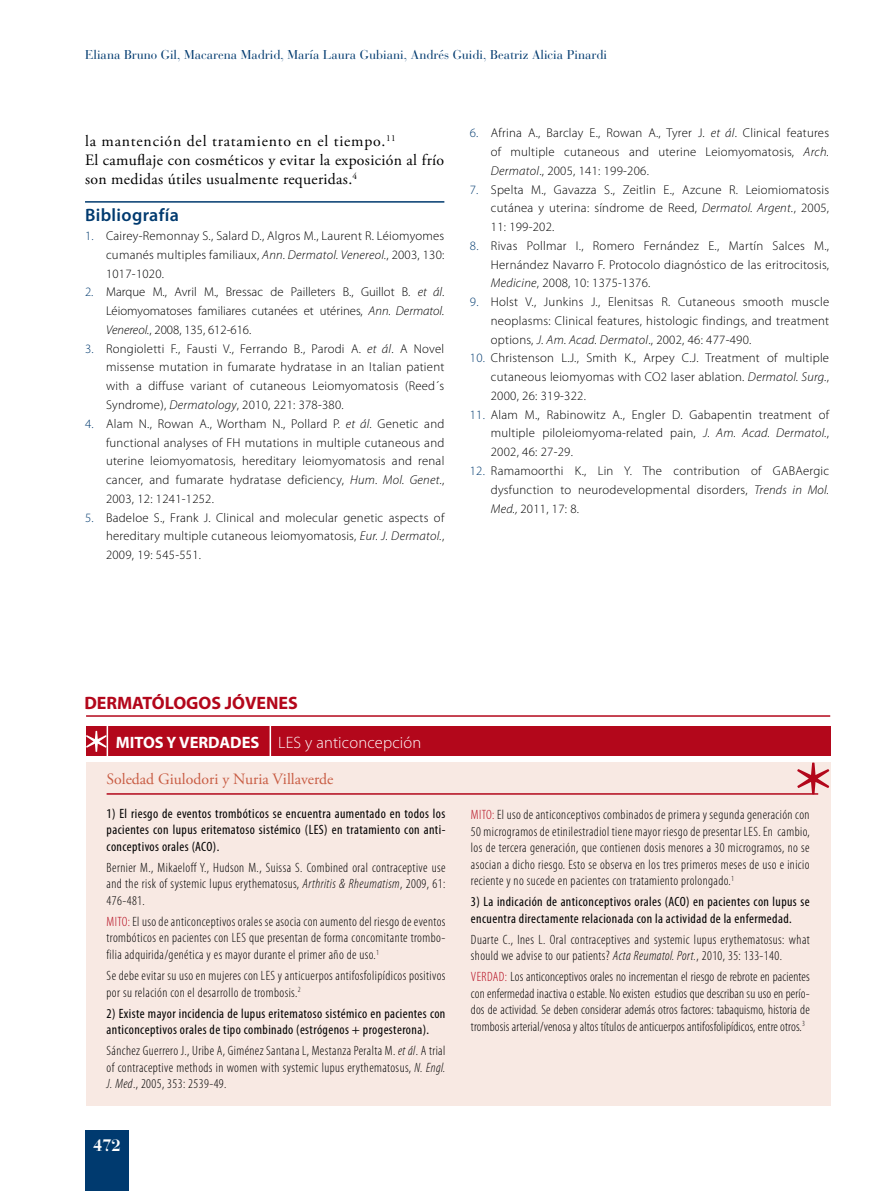
<style>
.page{position:relative;width:893px;height:1191px;background:#fff}
.page>*{position:absolute;margin:0;border:0;box-sizing:border-box;transform-origin:0 0}
.t1{font:700 18px "Myriad Pro";color:#b3071b}
.t2{font:600 18px "Myriad Pro";letter-spacing:.02em;color:#003a6f}
.t3{font:300 16.5px "Myriad Pro";letter-spacing:.01em;color:#fff}
.t4{font:700 16.5px "Myriad Pro";color:#fff}
.t5{font:700 16.5px "Bauer Bodoni";color:#fff}
.t6{font:15.75px/18.8px "Adobe Garamond Pro";letter-spacing:.02em;color:#000}
.t7{font:15.75px "Adobe Garamond Pro";color:#c85c43}
.t8{font:300 condensed 13.5px/16.5px "Myriad Pro";letter-spacing:.03em;color:#000;text-align:justify}
.t9{font:condensed 13.5px/16.5px "Myriad Pro";letter-spacing:.03em;color:#000}
.t10{font:300 12.75px/18.8px "Myriad Pro";letter-spacing:.02em;color:#000;text-align:justify}
.t11{font:12.75px "Bauer Bodoni";color:#003a6f}
.s1{color:#003a6f}
.s2{font-style:italic}
.s3{color:#b3071b}
</style>
<div class="page">
<div style="left:85px;top:1130px;width:44px;height:61px;background:#003a6f"></div>
<hr style="left:85px;top:201px;width:359px;height:2px;background:#003a6f">
<div style="left:86px;top:762px;width:744px;height:344px;background:#f8e9e3"></div>
<div style="left:86px;top:726px;width:744px;height:29px;background:#b3071b"></div>
<svg style="left:86px;top:730px;width:21px;height:22px"></svg>
<hr style="left:107px;top:725px;width:1px;height:34px;background:#fff">
<hr style="left:270px;top:725px;width:1px;height:34px;background:#fff">
<svg style="left:797px;top:762px;width:32px;height:32px"></svg>
<hr style="left:107px;top:793px;width:711px;height:1px;background:#b3071b">
<hr style="left:86px;top:715px;width:744px;height:2px;background:#b3071b">
<p class="t11" style="left:85px;top:47px;width:523px">Eliana Bruno Gil, Macarena Madrid, María Laura Gubiani, Andrés Guidi, Beatriz Alicia Pinardi</p>
<p class="t6" style="left:85px;top:133px;width:361px">la mantención del tratamiento en el tiempo.<sup>11<br></sup>El camuflaje con cosméticos y evitar la exposición al frío son medidas útiles usualmente requeridas.<sup>4</sup></p>
<h1 class="t2" style="left:85px;top:204px;width:95px">Bibliografía</h1>
<p class="t10" style="left:106px;top:226px;width:340px;text-indent:-21px"><span class="s1">1.</span> Cairey-Remonnay S., Salard D., Algros M., Laurent R. Léiomyomes cumanés multiples familiaux, <span class="s2">Ann. Dermatol. Venereol.</span>, 2003, 130:<br>1017-1020.</p>
<p class="t10" style="left:106px;top:283px;width:340px;text-indent:-21px"><span class="s1">2.</span> Marque M., Avril M., Bressac de Pailleters B., Guillot B. <span class="s2">et ál</span>.<br>Léiomyomatoses familiares cutanées et utérines, <span class="s2">Ann. Dermatol.<br>Venereol.</span>, 2008, 135, 612-616.</p>
<p class="t10" style="left:106px;top:339px;width:340px;text-indent:-21px"><span class="s1">3.</span> Rongioletti F., Fausti V., Ferrando B., Parodi A. <span class="s2">et ál</span>. A Novel missense mutation in fumarate hydratase in an Italian patient with a diffuse variant of cutaneous Leiomyomatosis (Reed´s Syndrome), <span class="s2">Dermatology</span>, 2010, 221: 378-380.</p>
<p class="t10" style="left:106px;top:414px;width:340px;text-indent:-21px"><span class="s1">4.</span> Alam N., Rowan A., Wortham N., Pollard P. <span class="s2">et ál</span>. Genetic and functional analyses of FH mutations in multiple cutaneous and uterine leiomyomatosis, hereditary leiomyomatosis and renal cancer, and fumarate hydratase deficiency, <span class="s2">Hum. Mol. Genet</span>., 2003, 12: 1241-1252.</p>
<p class="t10" style="left:106px;top:508px;width:340px;text-indent:-21px"><span class="s1">5.</span> Badeloe S., Frank J. Clinical and molecular genetic aspects of hereditary multiple cutaneous leiomyomatosis, <span class="s2">Eur. J. Dermatol.</span>, 2009, 19: 545-551.</p>
<p class="t10" style="left:491px;top:123px;width:340px;text-indent:-21px"><span class="s1">6.</span> Afrina A., Barclay E., Rowan A., Tyrer J. <span class="s2">et ál</span>. Clinical features of multiple cutaneous and uterine Leiomyomatosis, <span class="s2">Arch.<br>Dermatol</span>., 2005, 141: 199-206.</p>
<p class="t10" style="left:491px;top:180px;width:340px;text-indent:-21px"><span class="s1">7.</span> Spelta M., Gavazza S., Zeitlin E., Azcune R. Leiomiomatosis cutánea y uterina: síndrome de Reed, <span class="s2">Dermatol. Argent.</span>, 2005, 11: 199-202.</p>
<p class="t10" style="left:491px;top:236px;width:340px;text-indent:-21px"><span class="s1">8.</span> Rivas Pollmar I., Romero Fernández E., Martín Salces M., Hernández Navarro F. Protocolo diagnóstico de las eritrocitosis, <span class="s2">Medicine</span>, 2008, 10: 1375-1376.</p>
<p class="t10" style="left:491px;top:292px;width:340px;text-indent:-21px"><span class="s1">9.</span> Holst V., Junkins J., Elenitsas R. Cutaneous smooth muscle neoplasms: Clinical features, histologic findings, and treatment options, <span class="s2">J. Am. Acad. Dermatol</span>., 2002, 46: 477-490.</p>
<p class="t10" style="left:491px;top:349px;width:340px;text-indent:-21px"><span class="s1">10.</span> Christenson L.J., Smith K., Arpey C.J. Treatment of multiple cutaneous leiomyomas with CO2 laser ablation. <span class="s2">Dermatol. Surg.</span>, 2000, 26: 319-322.</p>
<p class="t10" style="left:491px;top:405px;width:340px;text-indent:-21px"><span class="s1">11.</span> Alam M., Rabinowitz A., Engler D. Gabapentin treatment of multiple piloleiomyoma-related pain, <span class="s2">J. Am. Acad. Dermatol.</span>, 2002, 46: 27-29.</p>
<p class="t10" style="left:491px;top:461px;width:340px;text-indent:-21px"><span class="s1">12.</span> Ramamoorthi K., Lin Y. The contribution of GABAergic dysfunction to neurodevelopmental disorders, <span class="s2">Trends in Mol.<br>Med.,</span> 2011, 17: 8.</p>
<h1 class="t1" style="left:84px;top:691px;width:215px">DERMATÓLOGOS JÓVENES</h1>
<p class="t3" style="left:278px;top:733px;width:145px">LES y anticoncepción</p>
<p class="t4" style="left:116px;top:731px;width:145px">MITOS Y VERDADES</p>
<p class="t7" style="left:107px;top:769px;width:228px">Soledad Giulodori y Nuria Villaverde</p>
<p class="t9" style="left:107px;top:805px;width:340px;text-align:justify">1) El riesgo de eventos trombóticos se encuentra aumentado en todos los pacientes con lupus eritematoso sistémico (LES) en tratamiento con anti&shy;conceptivos orales (ACO).</p>
<p class="t8" style="left:107px;top:859px;width:340px">Bernier M., Mikaeloff Y., Hudson M., Suissa S. Combined oral contraceptive use and the risk of systemic lupus erythematosus, <span class="s2">Arthritis &amp; Rheumatism</span>, 2009, 61:<br>476-481.</p>
<p class="t8" style="left:107px;top:913px;width:340px"><span class="s3">MITO:</span> El uso de anticonceptivos orales se asocia con aumento del riesgo de eventos trombóticos en pacientes con LES que presentan de forma concomitante trombo&shy;filia adquirida/genética y es mayor durante el primer año de uso.<sup>1</sup></p>
<p class="t8" style="left:107px;top:967px;width:340px">Se debe evitar su uso en mujeres con LES y anticuerpos antifosfolipídicos positivos por su relación con el desarrollo de trombosis.<sup>2</sup></p>
<p class="t9" style="left:107px;top:1004px;width:340px">2) Existe mayor incidencia de lupus eritematoso sistémico en pacientes con anticonceptivos orales de tipo combinado (estrógenos + progesterona).</p>
<p class="t8" style="left:107px;top:1042px;width:340px">Sánchez Guerrero J., Uribe A, Giménez Santana L, Mestanza Peralta M. <span class="s2">et ál</span>. A trial of contraceptive methods in women with systemic lupus erythematosus, <span class="s2">N. Engl.<br>J. Med</span>., 2005, 353: 2539-49.</p>
<p class="t5" style="left:93px;top:1135px;width:29px">472</p>
<p class="t8" style="left:471px;top:806px;width:340px"><span class="s3">MITO:</span> El uso de anticonceptivos combinados de primera y segunda generación con 50 microgramos de etinilestradiol tiene mayor riesgo de presentar LES. En cambio, los de tercera generación, que contienen dosis menores a 30 microgramos, no se asocian a dicho riesgo. Esto se observa en los tres primeros meses de uso e inicio reciente y no sucede en pacientes con tratamiento prolongado.<sup>1</sup></p>
<p class="t9" style="left:471px;top:893px;width:340px">3) La indicación de anticonceptivos orales (ACO) en pacientes con lupus se encuentra directamente relacionada con la actividad de la enfermedad.</p>
<p class="t8" style="left:471px;top:930px;width:340px">Duarte C., Ines L. Oral contraceptives and systemic lupus erythematosus: what should we advise to our patients? <span class="s2">Acta Reumatol. Port.</span>, 2010, 35: 133-140.</p>
<p class="t8" style="left:471px;top:968px;width:340px"><span class="s3">VERDAD:</span> Los anticonceptivos orales no incrementan el riesgo de rebrote en pacientes con enfermedad inactiva o estable. No existen estudios que describan su uso en perío&shy;dos de actividad. Se deben considerar además otros factores: tabaquismo, historia de trombosis arterial/venosa y altos títulos de anticuerpos antifosfolipídicos, entre otros.<sup>3</sup></p>
</div>
